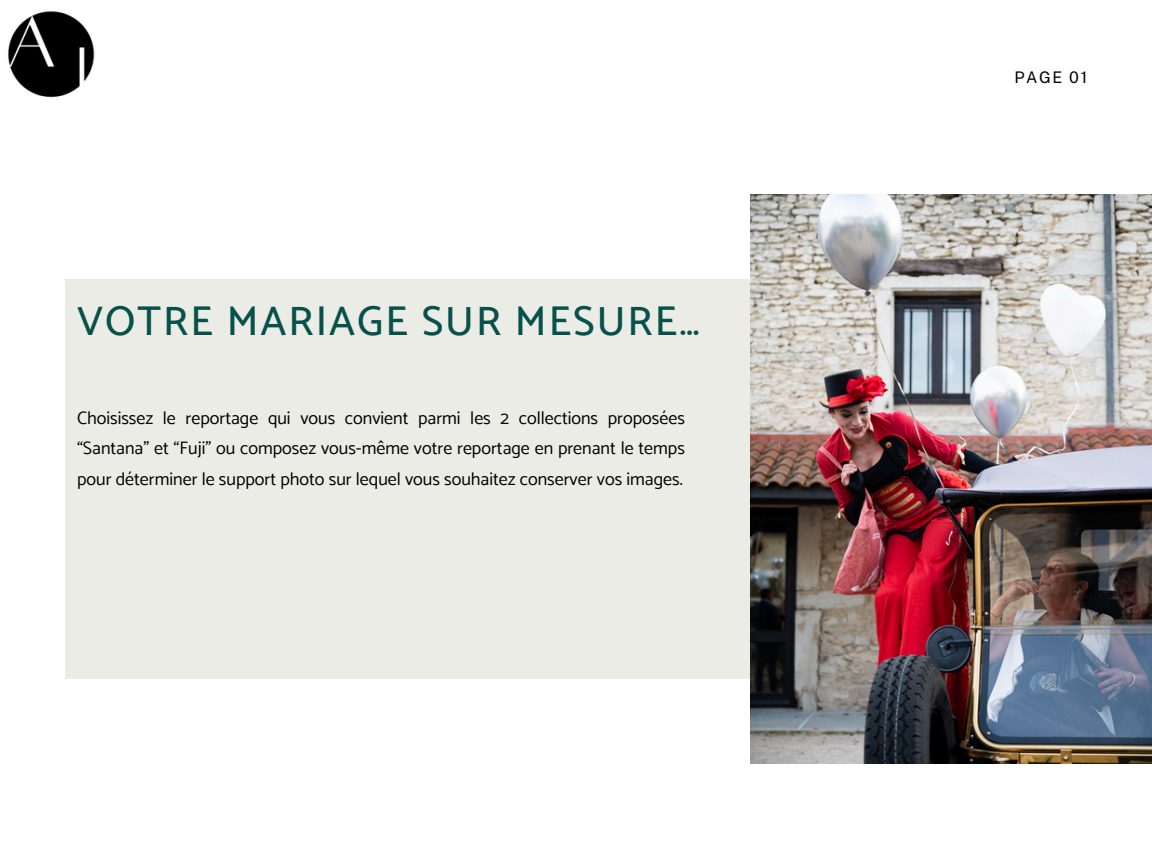
<style>
.page{position:relative;width:1152px;height:864px;background:#fff}
.page>*{position:absolute;margin:0;border:0;box-sizing:border-box;transform-origin:0 0}
.t1{font:500 41.55px "Catamaran";letter-spacing:.05em;color:#06524b}
.t2{font:18px/30.3px "Catamaran";color:#000;text-align:justify}
.t3{font:16.05px "Public Sans";letter-spacing:.1em;color:#000}
</style>
<div class="page">
<div style="left:65px;top:279px;width:1087px;height:400px;background:#ecece7"></div>
<img style="left:750px;top:195px;width:402px;height:568px">
<img style="left:8px;top:11px;width:87px;height:87px">
<p class="t1" style="left:77px;top:296px;width:624px">VOTRE MARIAGE SUR MESURE…</p>
<h1 class="t2" style="left:77px;top:403px;width:609px">Choisissez le reportage qui vous convient parmi les 2 collections proposées “Santana” et “Fuji” ou composez vous-même votre reportage en prenant le temps pour déterminer le support photo sur lequel vous souhaitez conserver vos images.</h1>
<h2 class="t3" style="left:1014px;top:67px;width:74px">PAGE 01</h2>
</div>
